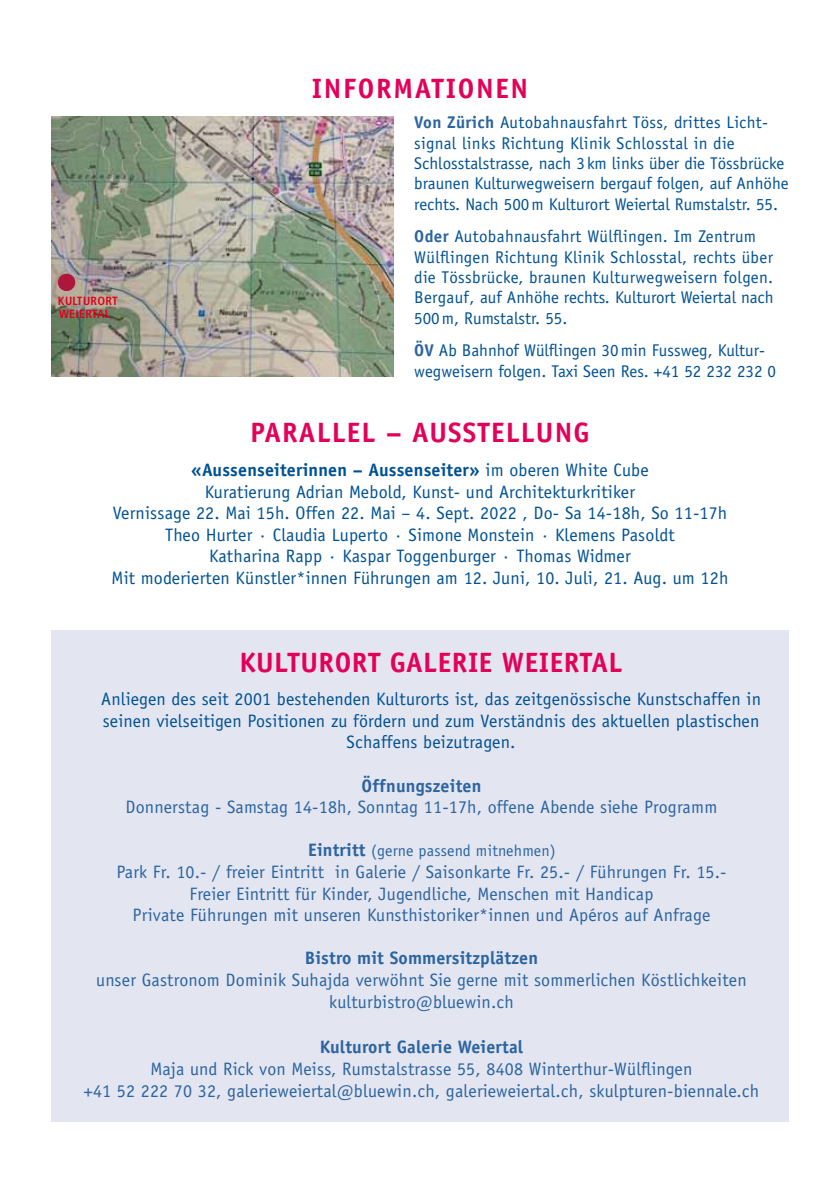
<style>
.page{position:relative;width:840px;height:1191px;background:#fff}
.page>*{position:absolute;margin:0;border:0;box-sizing:border-box;transform-origin:0 0}
.t1{font:700 28px "Officina Sans";letter-spacing:.02em;color:#e30059}
.t2{font:700 28px "Officina Sans";letter-spacing:.06em;color:#e30059}
.t3{font:18px/21.6px "Officina Sans";letter-spacing:.01em;color:#005193;text-align:center}
.t4{font:18px/21.6px "Officina Sans";letter-spacing:.01em;color:#2b64a0;text-align:center}
.t5{font:700 18px "Officina Sans";letter-spacing:.01em;color:#2b64a0}
.t6{font:17px/20.4px "Officina Sans";color:#005193}
.t7{font:17px/20.4px "Officina Sans";letter-spacing:.02em;color:#005193}
.t8{font:16px "Officina Sans";letter-spacing:.01em;color:#2b64a0}
.t9{font:700 condensed 11.8px/12.6px "Frutiger";letter-spacing:.025em;color:#e2001a}
.s1{font-weight:700;color:#2b64a0}
.s2{font-weight:700}
.s3{font-weight:700;font-size:18px}
</style>
<div class="page">
<div style="left:51px;top:630px;width:737px;height:491px;background:#e3e5f0"></div>
<img style="left:51px;top:117px;width:342px;height:259px">
<div style="left:60px;top:276px;width:13px;height:13px;background:#ad173c;border-radius:50%"></div>
<div style="left:58px;top:274px;width:17px;height:17px;border:4px solid #ad173c;border-radius:50%"></div>
<p class="t9" style="left:58px;top:295px;width:61px">KULTURORT<br>WEIERTAL</p>
<h1 class="t2" style="left:311px;top:71px;width:218px">INFORMATIONEN</h1>
<p class="t6" style="left:414px;top:112px;width:375px"><span class="s1">Von Zürich</span> Autobahnausfahrt Töss, drittes Licht&shy;signal links Richtung Klinik Schlosstal in die Schlosstalstrasse, nach 3 km links über die Tössbrücke braunen Kulturwegweisern bergauf folgen, auf Anhöhe rechts. Nach 500m Kulturort Weiertal Rumstalstr. 55.</p>
<p class="t7" style="left:414px;top:226px;width:360px"><span class="s1">Oder</span> Autobahnausfahrt Wülflingen. Im Zentrum Wülflingen Richtung Klinik Schlosstal, rechts über die Tössbrücke, braunen Kulturwegweisern folgen.<br>Bergauf, auf Anhöhe rechts. Kulturort Weiertal nach 500m, Rumstalstr. 55.</p>
<p class="t6" style="left:414px;top:340px;width:363px"><span class="s1">ÖV</span> Ab Bahnhof Wülflingen 30min Fussweg, Kultur&shy;wegweisern folgen. Taxi Seen Res. +41 52 232 232 0</p>
<h1 class="t1" style="left:250px;top:415px;width:31px">Parallel</h1>
<h1 class="t1" style="left:386px;top:415px;width:78px">– Ausstell</h1>
<h1 class="t1" style="left:535px;top:415px;width:55px">ung</h1>
<p class="t3" style="left:111px;top:459px;width:618px"><span class="s2">«Aussenseiterinnen – Aussenseiter»</span> im oberen White Cube<br>Kuratierung Adrian Mebold, Kunst- und Architekturkritiker<br>Vernissage 22. Mai 15h. Offen 22. Mai – 4. Sept. 2022 , Do- Sa 14-18h, So 11-17h Theo Hurter · Claudia Luperto · Simone Monstein · Klemens Pasoldt<br>Katharina Rapp · Kaspar Toggenburger · Thomas Widmer<br>Mit moderierten Künstler*innen Führungen am 12. Juni, 10. Juli, 21. Aug. um 12h</p>
<h1 class="t1" style="left:239px;top:644px;width:182px">KULTURORT galerie</h1>
<h1 class="t1" style="left:501px;top:644px;width:122px">WEIERTAL</h1>
<p class="t3" style="left:101px;top:688px;width:661px">Anliegen des seit 2001 bestehenden Kulturorts ist, das zeitgenössische Kunstschaffen in seinen vielseitigen Positionen zu fördern und zum Verständnis des aktuellen plastischen<br>Schaffens beizutragen.</p>
<p class="t5" style="left:361px;top:774px;width:121px">Öffnungszeiten</p>
<p class="t4" style="left:125px;top:796px;width:593px">Donnerstag - Samstag 14-18h, Sonntag 11-17h, offene Abende siehe Programm</p>
<p class="t8" style="left:308px;top:841px;width:249px"><span class="s3">Eintritt</span> (gerne passend mitnehmen)</p>
<p class="t4" style="left:116px;top:861px;width:611px">Park Fr. 10.- / freier Eintritt in Galerie / Saisonkarte Fr. 25.- / Führungen Fr. 15.-<br>Freier Eintritt für Kinder, Jugendliche, Menschen mit Handicap<br>Private Führungen mit unseren Kunsthistoriker*innen und Apéros auf Anfrage</p>
<p class="t5" style="left:305px;top:947px;width:234px">Bistro mit Sommersitzplätzen</p>
<p class="t4" style="left:96px;top:969px;width:651px">unser Gastronom Dominik Suhajda verwöhnt Sie gerne mit sommerlichen Köstlichkeiten kulturbistro@bluewin.ch</p>
<p class="t5" style="left:319px;top:1036px;width:205px">Kulturort Galerie Weiertal</p>
<p class="t4" style="left:84px;top:1058px;width:676px">Maja und Rick von Meiss, Rumstalstrasse 55, 8408 Winterthur-Wülflingen<br>+41 52 222 70 32, galerieweiertal@bluewin.ch, galerieweiertal.ch, skulpturen-biennale.ch</p>
</div>
